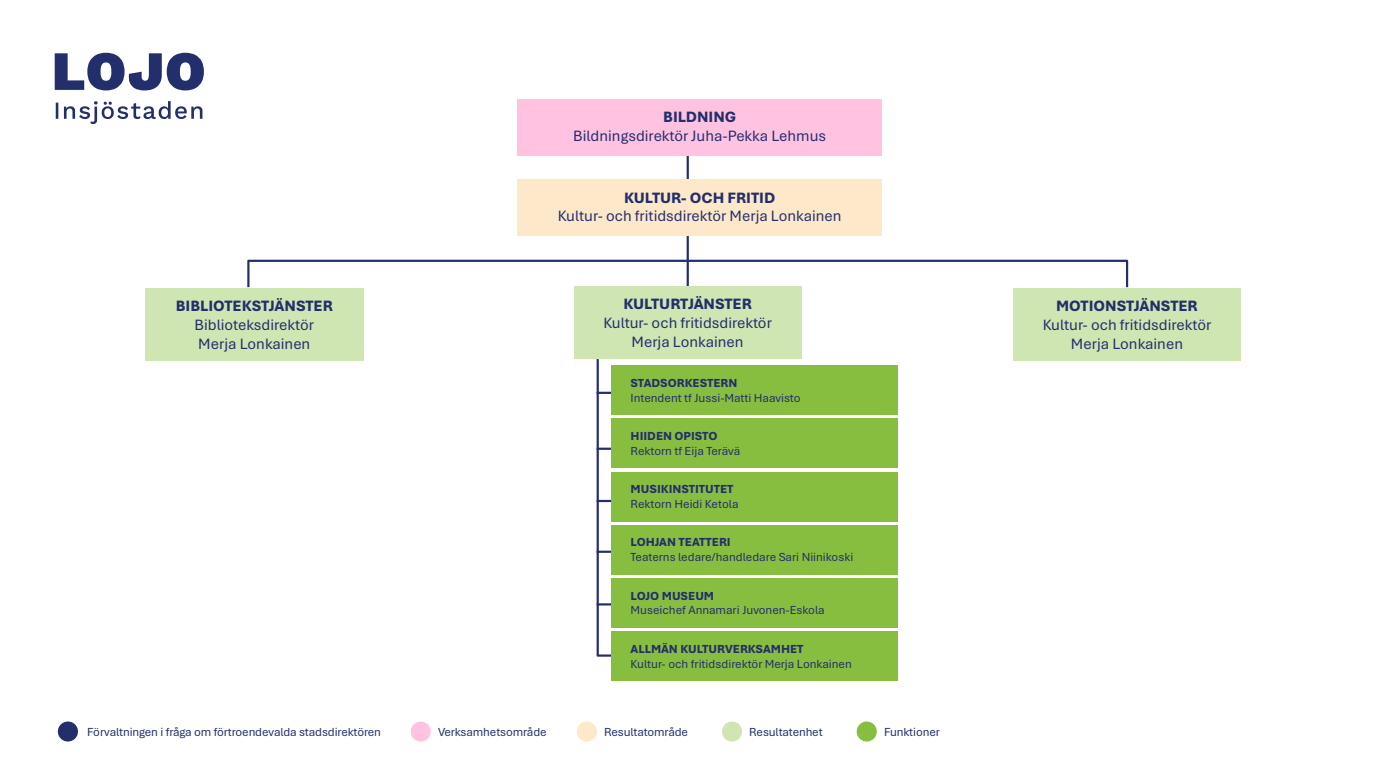
<style>
.page{position:relative;width:1386px;height:780px;background:#fff}
.page>*{position:absolute;margin:0;border:0;box-sizing:border-box;transform-origin:0 0}
.t1{font:15.75px/18.9px "Aptos";color:#232e6d;text-align:center}
.t2{font:800 15.75px "Aptos";color:#232e6d}
.t3{font:12.25px/14.7px "Aptos";letter-spacing:-.005em;color:#232e6d}
.t4{font:800 12.25px "Aptos";letter-spacing:-.005em;color:#232e6d}
.s1{font-weight:800}
</style>
<div class="page">
<svg style="left:55px;top:53px;width:149px;height:71px"></svg>
<hr style="left:686px;top:235px;width:2px;height:52px;background:#232e6d">
<hr style="left:686px;top:155px;width:2px;height:24px;background:#232e6d">
<div style="left:517px;top:99px;width:364px;height:56px;background:#ffc3e1"></div>
<div style="left:517px;top:179px;width:364px;height:56px;background:#fde8c9"></div>
<div style="left:247px;top:259px;width:881px;height:29px;border:2px solid #232e6d"></div>
<svg style="left:596px;top:359px;width:17px;height:298px"></svg>
<div style="left:611px;top:365px;width:286px;height:50px;background:#88be3f"></div>
<div style="left:611px;top:418px;width:286px;height:50px;background:#88be3f"></div>
<div style="left:611px;top:471px;width:286px;height:50px;background:#88be3f"></div>
<div style="left:611px;top:524px;width:286px;height:50px;background:#88be3f"></div>
<div style="left:611px;top:578px;width:286px;height:49px;background:#88be3f"></div>
<div style="left:611px;top:631px;width:286px;height:49px;background:#88be3f"></div>
<div style="left:145px;top:288px;width:219px;height:72px;background:#cfe5b2"></div>
<div style="left:574px;top:287px;width:227px;height:72px;background:#cfe5b2"></div>
<div style="left:1013px;top:288px;width:227px;height:72px;background:#cfe5b2"></div>
<svg style="left:410px;top:721px;width:21px;height:20px"></svg>
<svg style="left:576px;top:721px;width:21px;height:20px"></svg>
<svg style="left:722px;top:721px;width:20px;height:20px"></svg>
<svg style="left:856px;top:721px;width:20px;height:20px"></svg>
<svg style="left:58px;top:721px;width:20px;height:20px"></svg>
<p class="t2" style="left:663px;top:106px;width:75px">BILDNING</p>
<p class="t1" style="left:573px;top:125px;width:254px">Bildningsdirektör Juha-Pekka Lehmus</p>
<p class="t2" style="left:176px;top:295px;width:159px">BIBLIOTEKSTJÄNSTER</p>
<p class="t1" style="left:194px;top:314px;width:121px;text-align:left">Biblioteksdirektör<br>Merja Lonkainen</p>
<p class="t1" style="left:557px;top:188px;width:285px;line-height:17.5px"><span class="s1">KULTUR- OCH FRITID<br></span>Kultur- och fritidsdirektör Merja Lonkainen</p>
<p class="t2" style="left:623px;top:293px;width:130px">KULTURTJÄNSTER</p>
<p class="t1" style="left:603px;top:312px;width:170px">Kultur- och fritidsdirektör<br>Merja Lonkainen</p>
<p class="t4" style="left:630px;top:374px;width:108px">STADSORKESTERN</p>
<p class="t3" style="left:630px;top:389px;width:171px">Intendent tf Jussi-Matti Haavisto</p>
<p class="t4" style="left:630px;top:427px;width:88px">HIIDEN OPISTO</p>
<p class="t3" style="left:630px;top:442px;width:111px">Rektorn tf Eija Terävä</p>
<p class="t4" style="left:630px;top:480px;width:104px">MUSIKINSTITUTET</p>
<p class="t3" style="left:630px;top:496px;width:109px">Rektorn Heidi Ketola</p>
<p class="t4" style="left:630px;top:534px;width:101px">LOHJAN TEATTERI</p>
<p class="t3" style="left:630px;top:549px;width:224px">Teaterns ledare/handledare Sari Niinikoski</p>
<p class="t3" style="left:630px;top:587px;width:196px"><span class="s1">LOJO MUSEUM<br></span>Museichef Annamari Juvonen-Eskola</p>
<p class="t3" style="left:630px;top:640px;width:223px"><span class="s1">ALLMÄN KULTURVERKSAMHET<br></span>Kultur- och fritidsdirektör Merja Lonkainen</p>
<p class="t3" style="left:87px;top:723px;width:295px">Förvaltningen i fråga om förtroendevalda stadsdirektören</p>
<p class="t3" style="left:438px;top:724px;width:110px">Verksamhetsområde</p>
<p class="t3" style="left:604px;top:724px;width:85px">Resultatområde</p>
<p class="t3" style="left:749px;top:724px;width:75px">Resultatenhet</p>
<p class="t3" style="left:884px;top:724px;width:57px">Funktioner</p>
<p class="t2" style="left:1056px;top:295px;width:143px">MOTIONSTJÄNSTER</p>
<p class="t1" style="left:1042px;top:314px;width:170px">Kultur- och fritidsdirektör<br>Merja Lonkainen</p>
</div>
